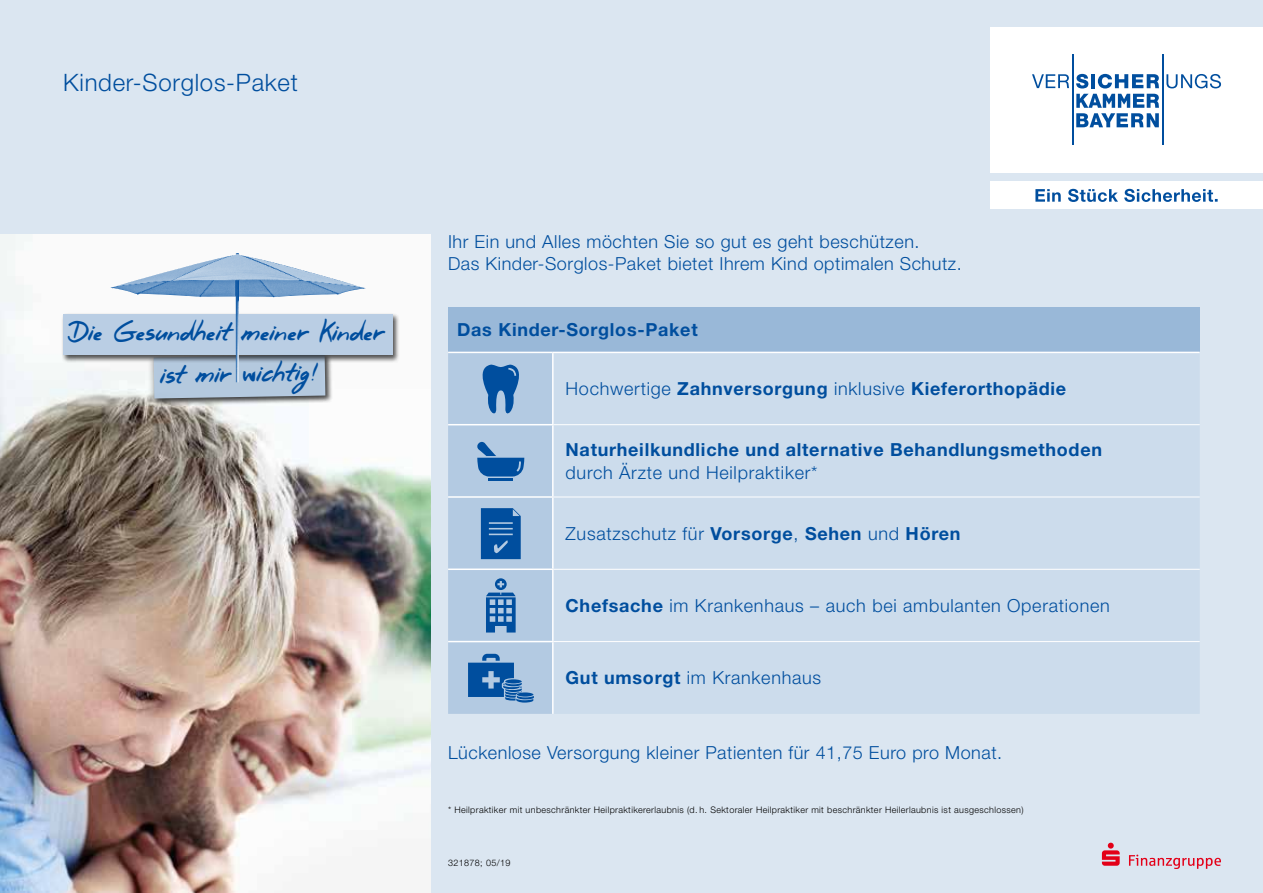
<style>
.page{position:relative;width:1263px;height:893px;background:#dbe6f1}
.page>*{position:absolute;margin:0;border:0;box-sizing:border-box;transform-origin:0 0}
.t1{font:27px "VKB Erman 2011";color:#004e9e}
.t2{font:300 24px "Helvetica Neue LT Pro";letter-spacing:.03em;color:#004e9e}
.t3{font:300 18px/22.5px "Helvetica Neue LT Pro";letter-spacing:.03em;color:#004e9e}
.t4{font:700 18px "Helvetica Neue LT Pro";letter-spacing:.04em;color:#004e9e}
.t5{font:300 9px "Helvetica Neue LT Pro";letter-spacing:.04em;color:#000}
.s1{font-weight:300}
.s2{font-weight:700}
</style>
<div class="page">
<img style="left:0;top:235px;width:430px;height:658px">
<div style="left:152px;top:353px;width:181px;height:53px;background:#000;opacity:.75"></div>
<svg style="left:154px;top:382px;width:171px;height:16px;background:#adc1d5"></svg>
<div style="left:62px;top:313px;width:338px;height:50px;background:#000;opacity:.75"></div>
<div style="left:63px;top:314px;width:330px;height:41px;background:#bacee4"></div>
<img style="left:111px;top:253px;width:228px;height:129px">
<div style="left:448px;top:307px;width:752px;height:45px;background:#99b8d8"></div>
<div style="left:554px;top:354px;width:646px;height:360px;background:#ccdcec"></div>
<hr style="left:448px;top:424px;width:106px;height:1px;background:#fff">
<hr style="left:448px;top:496px;width:106px;height:2px;background:#fff">
<hr style="left:448px;top:568px;width:106px;height:2px;background:#fff">
<hr style="left:448px;top:641px;width:106px;height:1px;background:#fff">
<hr style="left:552px;top:353px;width:2px;height:71px;background:#fff">
<hr style="left:552px;top:425px;width:2px;height:71px;background:#fff">
<hr style="left:552px;top:498px;width:2px;height:70px;background:#fff">
<hr style="left:552px;top:570px;width:2px;height:71px;background:#fff">
<hr style="left:552px;top:642px;width:2px;height:72px;background:#fff">
<hr style="left:553px;top:352px;width:647px;height:1px;background:#fff">
<hr style="left:554px;top:424px;width:646px;height:1px;background:#fff">
<hr style="left:554px;top:497px;width:646px;height:1px;background:#fff">
<hr style="left:554px;top:569px;width:646px;height:1px;background:#fff">
<hr style="left:554px;top:641px;width:646px;height:1px;background:#fff">
<svg style="left:448px;top:352px;width:105px;height:362px;background:#95b5d6"></svg>
<svg style="left:1102px;top:843px;width:119px;height:26px"></svg>
<div style="left:990px;top:27px;width:273px;height:146px;background:#fff"></div>
<div style="left:990px;top:182px;width:273px;height:27px;background:#fff"></div>
<svg style="left:1035px;top:189px;width:182px;height:13px"></svg>
<hr style="left:1072px;top:54px;width:1px;height:91px;background:#004e9e">
<hr style="left:1162px;top:54px;width:1px;height:91px;background:#004e9e">
<svg style="left:1032px;top:74px;width:37px;height:14px"></svg>
<svg style="left:1166px;top:74px;width:55px;height:14px"></svg>
<svg style="left:1076px;top:74px;width:83px;height:53px"></svg>
<h2 class="t2" style="left:63px;top:68px;width:236px">Kinder-Sorglos-Paket</h2>
<h1 class="t1" style="left:64px;top:315px;width:320px">Die Gesundheit meiner Kinder</h1>
<h1 class="t1" style="left:158px;top:358px;width:159px;rotate:-1deg">ist mir wichtig!</h1>
<p class="t3" style="left:448px;top:230px;width:515px">Ihr Ein und Alles möchten Sie so gut es geht beschützen.<br>Das Kinder-Sorglos-Paket bietet Ihrem Kind optimalen Schutz.</p>
<p class="t4" style="left:457px;top:318px;width:242px">Das Kinder-Sorglos-Paket</p>
<p class="t4" style="left:566px;top:377px;width:502px"><span class="s1">Hochwertige</span> Zahnversorgung <span class="s1">inklusive</span> Kieferorthopädie</p>
<p class="t4" style="left:566px;top:438px;width:538px">Naturheilkundliche und alternative Behandlungsmethoden</p>
<p class="t3" style="left:566px;top:460px;width:253px">durch Ärzte und Heilpraktiker*</p>
<p class="t3" style="left:566px;top:521px;width:396px">Zusatzschutz für <span class="s2">Vorsorge</span>, <span class="s2">Sehen</span> und <span class="s2">Hören</span></p>
<p class="t3" style="left:566px;top:594px;width:546px"><span class="s2">Chefsache</span> im Krankenhaus – auch bei ambulanten Operationen</p>
<p class="t3" style="left:566px;top:666px;width:257px"><span class="s2">Gut umsorgt</span> im Krankenhaus</p>
<p class="t3" style="left:448px;top:741px;width:556px">Lückenlose Versorgung kleiner Patienten für 41,75 Euro pro Monat.</p>
<p class="t5" style="left:448px;top:804px;width:577px">* Heilpraktiker mit unbeschränkter Heilpraktikererlaubnis (d. h. Sektoraler Heilpraktiker mit beschränkter Heilerlaubnis ist ausgeschlossen)</p>
<p class="t5" style="left:448px;top:857px;width:64px">321878; 05/19</p>
</div>
